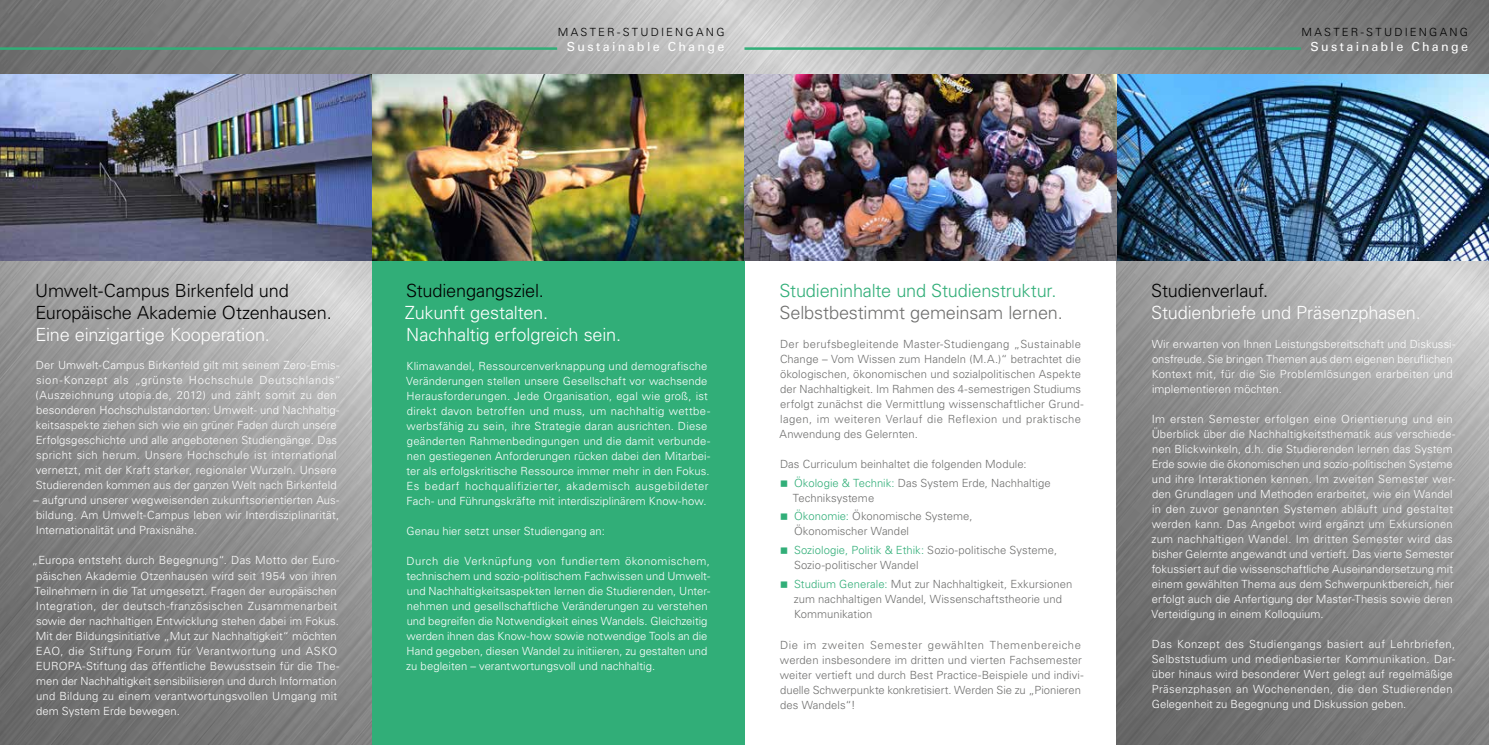
<style>
.page{position:relative;width:1489px;height:745px;background:#fff}
.page>*{position:absolute;margin:0;border:0;box-sizing:border-box;transform-origin:0 0}
.t1{font:300 18.12px/22.5px "Univers LT Std";letter-spacing:-.01em;color:#fff}
.t2{font:300 18.12px/21.8px "Univers LT Std";letter-spacing:-.01em;color:#000}
.t3{font:300 18.12px "Univers LT Std";letter-spacing:-.01em;color:#31ae78}
.t4{font:300 18.12px "Univers LT Std";letter-spacing:-.01em;color:#6f6f6e}
.t5{font:12.5px "Univers LT Std";letter-spacing:.185em;color:#fff}
.t6{font:300 11.25px/15px "Univers LT Std";letter-spacing:.01em;color:#fff}
.t7{font:300 11.25px/15px "Univers LT Std";letter-spacing:.005em;color:#6f6f6e}
.t8{font:300 11.25px "Univers LT Std";letter-spacing:.2em;color:#000}
.s1{color:#31ae78}
</style>
<div class="page">
<img style="left:0;top:0;width:1488px;height:260px">
<img style="left:0;top:255px;width:372px;height:489px">
<img style="left:1116px;top:255px;width:372px;height:489px">
<div style="left:372px;top:255px;width:372px;height:489px;background:#31ae78"></div>
<hr style="left:0;top:47px;width:557px;height:3px;background:#31ae78">
<hr style="left:744px;top:47px;width:556px;height:3px;background:#31ae78">
<p class="t8" style="left:557px;top:25px;width:168px">MASTER-STUDIENGANG</p>
<p class="t5" style="left:566px;top:39px;width:159px">Sustainable Change</p>
<p class="t8" style="left:1301px;top:25px;width:168px">MASTER-STUDIENGANG</p>
<p class="t5" style="left:1310px;top:39px;width:159px">Sustainable Change</p>
<h1 class="t2" style="left:35px;top:279px;width:298px">Umwelt-Campus Birkenfeld und<br>Europäische Akademie Otzenhausen.</h1>
<h1 class="t1" style="left:35px;top:322px;width:236px">Eine einzigartige Kooperation.</h1>
<p class="t6" style="left:36px;top:357px;width:307px">Der Umwelt-Campus Birkenfeld gilt mit seinem Zero-Emis&shy;sion-Konzept als „grünste Hochschule Deutschlands“ (Auszeichnung utopia.de, 2012) und zählt somit zu den besonderen Hochschulstandorten: Umwelt- und Nachhaltig&shy;keitsaspekte ziehen sich wie ein grüner Faden durch unsere Erfolgsgeschichte und alle angebotenen Studiengänge. Das spricht sich herum. Unsere Hochschule ist international vernetzt, mit der Kraft starker, regionaler Wurzeln. Unsere Studierenden kommen aus der ganzen Welt nach Birkenfeld</p>
<p class="t6" style="left:33px;top:492px;width:307px;text-align:justify">– aufgrund unserer wegweisenden zukunftsorientierten Aus&shy;bildung. Am Umwelt-Campus leben wir Interdisziplinarität, Internationalität und Praxisnähe.</p>
<p class="t6" style="left:32px;top:552px;width:309px">„Europa entsteht durch Begegnung“. Das Motto der Euro&shy;päischen Akademie Otzenhausen wird seit 1954 von ihren Teilnehmern in die Tat umgesetzt. Fragen der europäischen Integration, der deutsch-französischen Zusammenarbeit sowie der nachhaltigen Entwicklung stehen dabei im Fokus.<br>Mit der Bildungsinitiative „Mut zur Nachhaltigkeit“ möchten EAO, die Stiftung Forum für Verantwortung und ASKO EUROPA-Stiftung das öffentliche Bewusstsein für die The&shy;men der Nachhaltigkeit sensibilisieren und durch Information und Bildung zu einem verantwortungsvollen Umgang mit dem System Erde bewegen.</p>
<h1 class="t2" style="left:406px;top:279px;width:139px">Studiengangsziel.</h1>
<h1 class="t1" style="left:405px;top:301px;width:217px">Zukunft gestalten.<br>Nachhaltig erfolgreich sein.</h1>
<p class="t6" style="left:406px;top:358px;width:305px">Klimawandel, Ressourcenverknappung und demografische Veränderungen stellen unsere Gesellschaft vor wachsende Herausforderungen. Jede Organisation, egal wie groß, ist direkt davon betroffen und muss, um nachhaltig wettbe&shy;werbsfähig zu sein, ihre Strategie daran ausrichten. Diese geänderten Rahmenbedingungen und die damit verbunde&shy;nen gestiegenen Anforderungen rücken dabei den Mitarbei&shy;ter als erfolgskritische Ressource immer mehr in den Fokus.<br>Es bedarf hochqualifizierter, akademisch ausgebildeter Fach- und Führungskräfte mit interdisziplinärem Know-how.</p>
<p class="t6" style="left:406px;top:523px;width:200px">Genau hier setzt unser Studiengang an:</p>
<p class="t6" style="left:406px;top:553px;width:305px">Durch die Verknüpfung von fundiertem ökonomischem, technischem und sozio-politischem Fachwissen und Umwelt&shy;und Nachhaltigkeitsaspekten lernen die Studierenden, Unter&shy;nehmen und gesellschaftliche Veränderungen zu verstehen und begreifen die Notwendigkeit eines Wandels. Gleichzeitig werden ihnen das Know-how sowie notwendige Tools an die Hand gegeben, diesen Wandel zu initiieren, zu gestalten und zu begleiten – verantwortungsvoll und nachhaltig.</p>
<h1 class="t3" style="left:779px;top:279px;width:278px">Studieninhalte und Studienstruktur.</h1>
<h1 class="t4" style="left:779px;top:301px;width:285px">Selbstbestimmt gemeinsam lernen.</h1>
<p class="t7" style="left:779px;top:336px;width:305px">Der berufsbegleitende Master-Studiengang „Sustainable Change – Vom Wissen zum Handeln (M.A.)“ betrachtet die ökologischen, ökonomischen und sozialpolitischen Aspekte der Nachhaltigkeit. Im Rahmen des 4-semestrigen Studiums erfolgt zunächst die Vermittlung wissenschaftlicher Grund&shy;lagen, im weiteren Verlauf die Reflexion und praktische Anwendung des Gelernten.</p>
<p class="t7" style="left:794px;top:454px;width:258px;line-height:18.8px;text-indent:-14px">Das Curriculum beinhaltet die folgenden Module:<br><span class="s1">Ökologie &amp; Technik:</span> Das System Erde, Nachhaltige</p>
<p class="t7" style="left:792px;top:488px;width:181px;line-height:18.5px">Techniksysteme<br><span class="s1">Ökonomie:</span> Ökonomische Systeme,</p>
<p class="t7" style="left:794px;top:522px;width:264px;line-height:18.5px">Ökonomischer Wandel<br><span class="s1">Soziologie, Politik &amp; Ethik:</span> Sozio-politische Systeme,</p>
<p class="t7" style="left:794px;top:555px;width:280px;line-height:18.5px">Sozio-politischer Wandel<br><span class="s1">Studium Generale:</span> Mut zur Nachhaltigkeit, Exkursionen</p>
<p class="t7" style="left:793px;top:590px;width:270px">zum nachhaltigen Wandel, Wissenschaftstheorie und<br>Kommunikation</p>
<p class="t7" style="left:780px;top:636px;width:305px">Die im zweiten Semester gewählten Themenbereiche werden insbesondere im dritten und vierten Fachsemester weiter vertieft und durch Best Practice-Beispiele und indivi&shy;duelle Schwerpunkte konkretisiert. Werden Sie zu „Pionieren des Wandels“!</p>
<h1 class="t2" style="left:1151px;top:279px;width:118px">Studienverlauf.</h1>
<h1 class="t1" style="left:1151px;top:301px;width:271px">Studienbriefe und Präsenzphasen.</h1>
<p class="t6" style="left:1151px;top:336px;width:305px">Wir erwarten von Ihnen Leistungsbereitschaft und Diskussi&shy;onsfreude. Sie bringen Themen aus dem eigenen beruflichen Kontext mit, für die Sie Problemlösungen erarbeiten und implementieren möchten.</p>
<p class="t6" style="left:1151px;top:411px;width:305px">Im ersten Semester erfolgen eine Orientierung und ein Überblick über die Nachhaltigkeitsthematik aus verschiede&shy;nen Blickwinkeln, d.h. die Studierenden lernen das System Erde sowie die ökonomischen und sozio-politischen Systeme und ihre Interaktionen kennen. Im zweiten Semester wer&shy;den Grundlagen und Methoden erarbeitet, wie ein Wandel in den zuvor genannten Systemen abläuft und gestaltet werden kann. Das Angebot wird ergänzt um Exkursionen zum nachhaltigen Wandel. Im dritten Semester wird das bisher Gelernte angewandt und vertieft. Das vierte Semester fokussiert auf die wissenschaftliche Auseinandersetzung mit einem gewählten Thema aus dem Schwerpunktbereich, hier erfolgt auch die Anfertigung der Master-Thesis sowie deren Verteidigung in einem Kolloquium.</p>
<p class="t6" style="left:1151px;top:636px;width:305px">Das Konzept des Studiengangs basiert auf Lehrbriefen, Selbststudium und medienbasierter Kommunikation. Dar&shy;über hinaus wird besonderer Wert gelegt auf regelmäßige Präsenzphasen an Wochenenden, die den Studierenden Gelegenheit zu Begegnung und Diskussion geben.</p>
</div>
